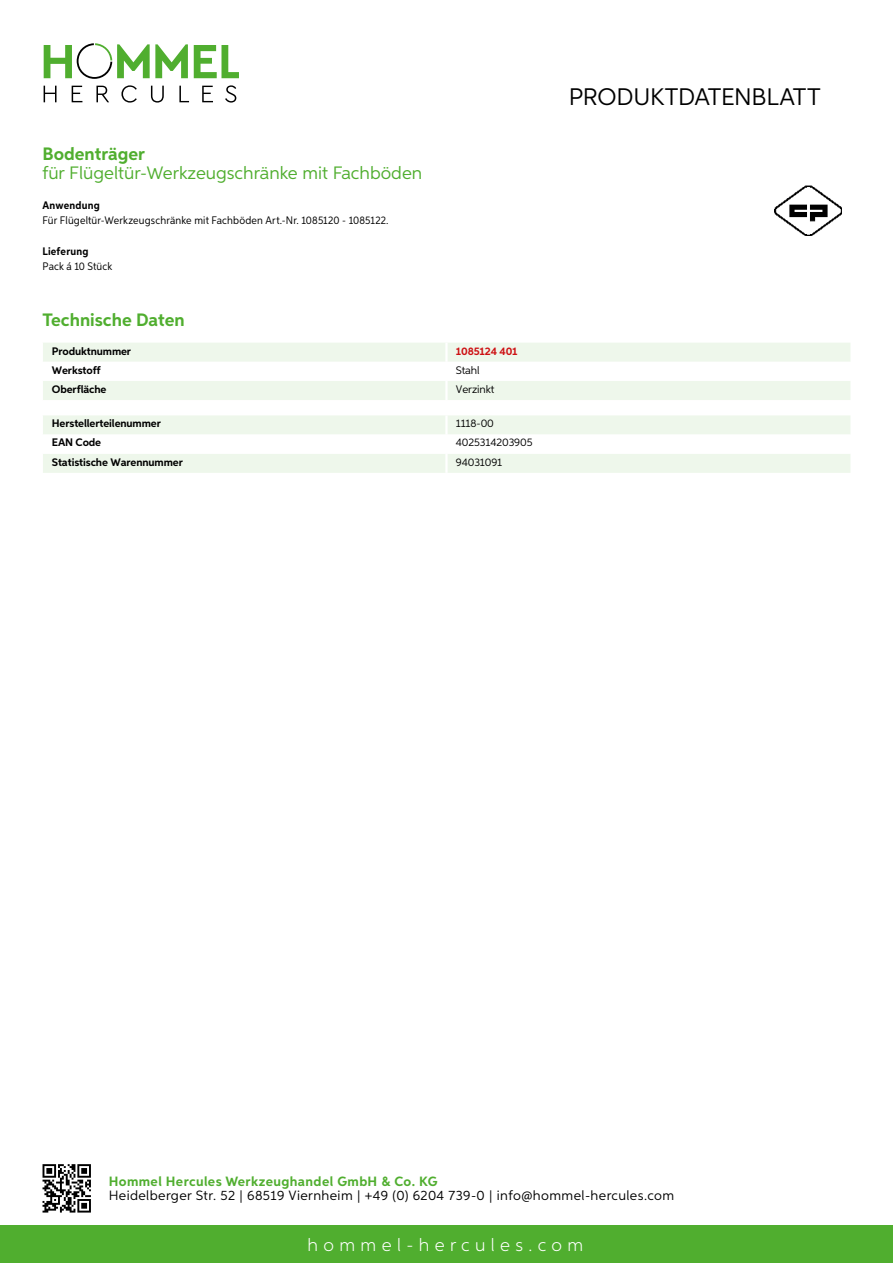
<style>
.page{position:relative;width:893px;height:1263px;background:#fff}
.page>*{position:absolute;margin:0;border:0;box-sizing:border-box;transform-origin:0 0}
.t1{font:24px "Aspira";letter-spacing:-.01em;color:#000}
.t2{font:18px "Aspira";color:#50ae2f}
.t3{font:700 18px "Aspira";color:#50ae2f}
.t4{font:300 18px "Aspira";letter-spacing:.3em;color:#fff}
.t5{font:13.5px "Aspira";letter-spacing:.03em;color:#000}
.t6{font:700 13.5px "Aspira";letter-spacing:.03em;color:#50ae2f}
.t7{font:700 10.95px "Aspira";letter-spacing:-.01em;color:#000}
.t8{font:10.95px "Aspira Nar";letter-spacing:.015em;color:#000}
.t9{font:10.95px "Aspira";letter-spacing:-.01em;color:#000}
.t10{font:700 10.95px "Aspira Nar";letter-spacing:.02em;color:#000}
.t11{font:700 10.95px "Aspira";letter-spacing:-.01em;color:#cd1013}
</style>
<div class="page">
<div style="left:0;top:1226px;width:893px;height:37px;background:#50ae2f"></div>
<svg style="left:43px;top:1164px;width:48px;height:48px"></svg>
<svg style="left:194px;top:45px;width:45px;height:33px"></svg>
<svg style="left:44px;top:43px;width:144px;height:36px"></svg>
<svg style="left:44px;top:86px;width:13px;height:16px"></svg>
<svg style="left:72px;top:86px;width:10px;height:16px"></svg>
<svg style="left:96px;top:86px;width:13px;height:16px"></svg>
<svg style="left:121px;top:85px;width:16px;height:18px"></svg>
<svg style="left:151px;top:86px;width:13px;height:17px"></svg>
<svg style="left:179px;top:86px;width:10px;height:16px"></svg>
<svg style="left:202px;top:86px;width:11px;height:16px"></svg>
<svg style="left:225px;top:85px;width:11px;height:18px"></svg>
<svg style="left:43px;top:343px;width:807px;height:57px"></svg>
<hr style="left:445px;top:381px;width:3px;height:19px;background:#fff">
<svg style="left:43px;top:415px;width:807px;height:58px"></svg>
<hr style="left:445px;top:454px;width:3px;height:19px;background:#fff">
<img style="left:775px;top:185px;width:67px;height:50px">
<h2 class="t3" style="left:43px;top:142px;width:104px">Bodenträger</h2>
<h2 class="t2" style="left:43px;top:162px;width:381px">für Flügeltür-Werkzeugschränke mit Fachböden</h2>
<p class="t10" style="left:43px;top:199px;width:59px">Anwendung</p>
<p class="t8" style="left:43px;top:214px;width:348px">Für Flügeltür-Werkzeugschränke mit Fachböden Art.-Nr. 1085120 - 1085122.</p>
<p class="t10" style="left:43px;top:244px;width:47px">Lieferung</p>
<p class="t8" style="left:43px;top:260px;width:71px">Pack á 10 Stück</p>
<h2 class="t3" style="left:43px;top:308px;width:144px">Technische Daten</h2>
<p class="t7" style="left:52px;top:344px;width:81px">Produktnummer</p>
<p class="t11" style="left:456px;top:344px;width:63px">1085124 401</p>
<p class="t7" style="left:52px;top:363px;width:50px">Werkstoff</p>
<p class="t9" style="left:456px;top:363px;width:25px">Stahl</p>
<p class="t7" style="left:52px;top:382px;width:56px">Oberfläche</p>
<p class="t9" style="left:456px;top:382px;width:40px">Verzinkt</p>
<p class="t7" style="left:52px;top:417px;width:111px">Herstellerteilenummer</p>
<p class="t9" style="left:456px;top:417px;width:40px">1118-00</p>
<p class="t7" style="left:52px;top:436px;width:51px">EAN Code</p>
<p class="t9" style="left:456px;top:436px;width:78px">4025314203905</p>
<p class="t7" style="left:52px;top:455px;width:132px">Statistische Warennummer</p>
<p class="t9" style="left:456px;top:455px;width:48px">94031091</p>
<h1 class="t1" style="left:569px;top:82px;width:253px">Produktdatenblatt</h1>
<p class="t6" style="left:109px;top:1172px;width:330px">Hommel Hercules Werkzeughandel GmbH &amp; Co. KG</p>
<p class="t5" style="left:109px;top:1187px;width:567px">Heidelberger Str. 52 | 68519 Viernheim | +49 (0) 6204 739-0 | info@hommel-hercules.com</p>
<h2 class="t4" style="left:307px;top:1234px;width:277px">hommel-hercules.com</h2>
</div>
